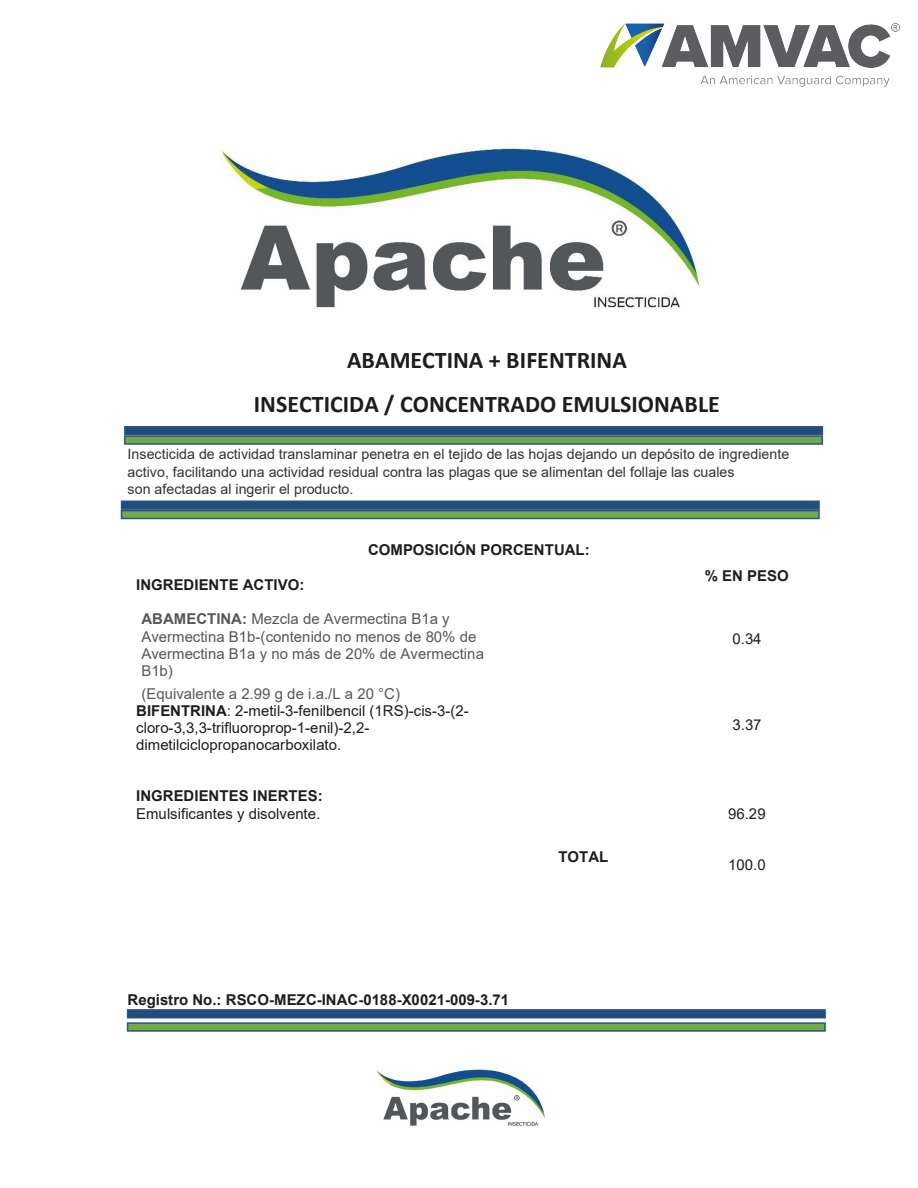
<style>
.page{position:relative;width:918px;height:1188px;background:#fff}
.page>*{position:absolute;margin:0;border:0;box-sizing:border-box;transform-origin:0 0}
.t1{font:700 24px/43.5px "Calibri";color:#1d1d1b;text-align:center}
.t2{font:15px/17.2px "Arial";color:#1d1d1b}
.t3{font:700 15px "Arial";color:#1d1d1b}
.t4{font:15px/17.2px "Arial";color:#575756}
.t5{font:14.25px/17.4px "Arial";color:#333232}
.s1{font-weight:700}
.s2{color:#575756}
</style>
<div class="page">
<img style="left:376px;top:1069px;width:170px;height:57px">
<img style="left:600px;top:23px;width:299px;height:64px">
<div style="left:125px;top:427px;width:697px;height:8px;background:#1f4e79"></div>
<div style="left:124px;top:426px;width:699px;height:9px;border:2px solid #2e528f"></div>
<div style="left:125px;top:436px;width:697px;height:8px;background:#6fac46"></div>
<div style="left:124px;top:435px;width:699px;height:10px;border:2px solid #2e528f"></div>
<div style="left:122px;top:501px;width:697px;height:8px;background:#1f4e79"></div>
<div style="left:121px;top:500px;width:699px;height:10px;border:2px solid #2e528f"></div>
<div style="left:122px;top:511px;width:697px;height:8px;background:#6fac46"></div>
<div style="left:121px;top:510px;width:699px;height:9px;border:2px solid #2e528f"></div>
<div style="left:128px;top:1010px;width:697px;height:8px;background:#1f4e79"></div>
<div style="left:127px;top:1009px;width:699px;height:9px;border:2px solid #2e528f"></div>
<div style="left:128px;top:1023px;width:697px;height:8px;background:#6fac46"></div>
<div style="left:127px;top:1022px;width:699px;height:10px;border:2px solid #2e528f"></div>
<img style="left:220px;top:147px;width:483px;height:161px">
<h1 class="t1" style="left:254px;top:338px;width:467px">ABAMECTINA + BIFENTRINA<br>INSECTICIDA / CONCENTRADO EMULSIONABLE</h1>
<p class="t5" style="left:128px;top:446px;width:663px">Insecticida de actividad translaminar penetra en el tejido de las hojas dejando un depósito de ingrediente activo, facilitando una actividad residual contra las plagas que se alimentan del follaje las cuales<br>son afectadas al ingerir el producto.</p>
<p class="t3" style="left:136px;top:574px;width:170px">INGREDIENTE ACTIVO:</p>
<p class="t3" style="left:368px;top:539px;width:223px">COMPOSICIÓN PORCENTUAL:</p>
<p class="t4" style="left:141px;top:610px;width:344px"><span class="s1">ABAMECTINA:</span> Mezcla de Avermectina B1a y Avermectina B1b-(contenido no menos de 80% de Avermectina B1a y no más de 20% de Avermectina B1b)</p>
<p class="t2" style="left:136px;top:685px;width:334px;text-indent:5px"><span class="s2">(Equivalente a 2.99 g de i.a./L a 20 °C)<br></span><span class="s1">BIFENTRINA</span>: 2-metil-3-fenilbencil (1RS)-cis-3-(2- cloro-3,3,3-trifluoroprop-1-enil)-2,2- dimetilciclopropanocarboxilato.</p>
<p class="t3" style="left:705px;top:565px;width:85px">% EN PESO</p>
<p class="t2" style="left:733px;top:630px;width:31px">0.34</p>
<p class="t2" style="left:733px;top:716px;width:31px">3.37</p>
<p class="t3" style="left:136px;top:785px;width:188px">INGREDIENTES INERTES:</p>
<p class="t2" style="left:136px;top:805px;width:186px">Emulsificantes y disolvente.</p>
<p class="t2" style="left:728px;top:805px;width:39px">96.29</p>
<p class="t3" style="left:558px;top:847px;width:51px">TOTAL</p>
<p class="t2" style="left:728px;top:856px;width:39px">100.0</p>
<p class="t3" style="left:128px;top:989px;width:383px">Registro No.: RSCO-MEZC-INAC-0188-X0021-009-3.71</p>
</div>
